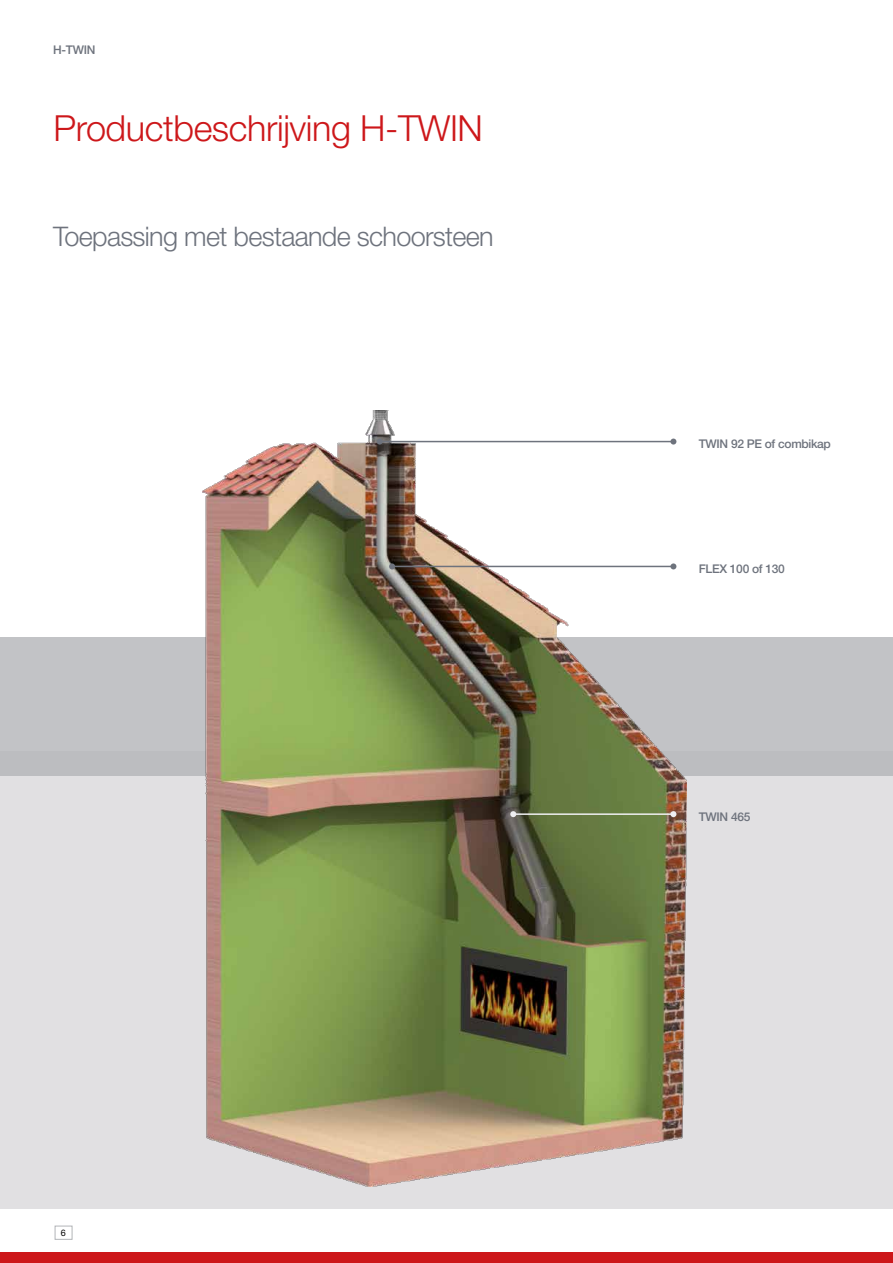
<style>
.page{position:relative;width:893px;height:1263px;background:#fff}
.page>*{position:absolute;margin:0;border:0;box-sizing:border-box;transform-origin:0 0}
.t1{font:300 36px "Helvetica Neue";letter-spacing:-.01em;color:#cd171a}
.t2{font:300 27px "Helvetica Neue";letter-spacing:-.025em;color:#6e737d}
.t3{font:500 12px "Helvetica Neue";letter-spacing:-.025em;color:#6e737d}
.t4{font:9px "Helvetica Neue";color:#000}
</style>
<div class="page">
<div style="left:55px;top:1226px;width:17px;height:13px;background:#fff;border:1px solid #b3b5b8"></div>
<div style="left:0;top:1252px;width:893px;height:11px;background:#cd171a"></div>
<div style="left:0;top:752px;width:893px;height:457px;background:#e1e0e2"></div>
<div style="left:0;top:638px;width:893px;height:138px;background:#c2c3c6"></div>
<img style="left:203px;top:411px;width:483px;height:775px">
<hr style="left:380px;top:441px;width:293px;height:1px;background:#6e737d">
<svg style="left:377px;top:439px;width:6px;height:6px"></svg>
<svg style="left:670px;top:439px;width:6px;height:6px"></svg>
<hr style="left:392px;top:566px;width:281px;height:1px;background:#6e737d">
<svg style="left:389px;top:563px;width:6px;height:6px"></svg>
<svg style="left:670px;top:563px;width:6px;height:6px"></svg>
<hr style="left:513px;top:813px;width:160px;height:2px;background:#efeff1">
<svg style="left:510px;top:811px;width:6px;height:6px"></svg>
<svg style="left:670px;top:811px;width:6px;height:6px"></svg>
<p class="t3" style="left:53px;top:43px;width:44px">H-TWIN</p>
<h1 class="t1" style="left:53px;top:107px;width:431px">Productbeschrijving H-TWIN</h1>
<h2 class="t2" style="left:53px;top:220px;width:442px">Toepassing met bestaande schoorsteen</h2>
<p class="t4" style="left:61px;top:1227px;width:7px">6</p>
<p class="t3" style="left:699px;top:436px;width:134px">TWIN 92 PE of combikap</p>
<p class="t3" style="left:699px;top:561px;width:88px">FLEX 100 of 130</p>
<p class="t3" style="left:699px;top:809px;width:53px">TWIN 465</p>
</div>
